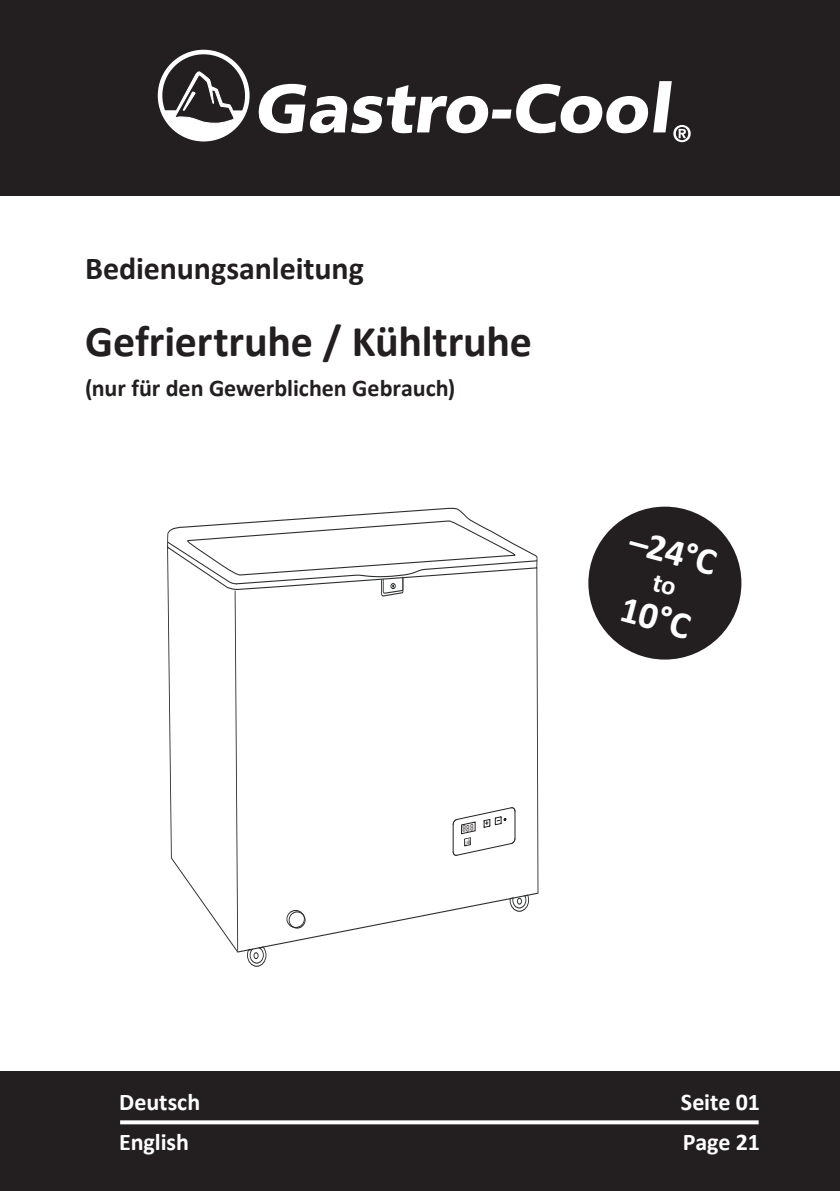
<style>
.page{position:relative;width:840px;height:1191px;background:#fff}
.page>*{position:absolute;margin:0;border:0;box-sizing:border-box;transform-origin:0 0}
.t1{font:700 44px "Calibri";letter-spacing:-.005em;color:#231f20}
.t2{font:700 38px "Calibri";color:#fff}
.t3{font:700 32px "Calibri";letter-spacing:-.005em;color:#231f20}
.t4{font:700 24px "Calibri";color:#231f20}
.t5{font:700 24px "Calibri";color:#fff}
</style>
<div class="page">
<div style="left:588px;top:506px;width:153px;height:153px;background:#231f20;border-radius:50%"></div>
<div style="left:0;top:0;width:839px;height:196px;background:#231f20"></div>
<div style="left:158px;top:50px;width:91px;height:91px;border:5px solid #fff;border-radius:50%"></div>
<svg style="left:164px;top:72px;width:79px;height:70px"></svg>
<svg style="left:258px;top:81px;width:432px;height:61px"></svg>
<div style="left:0;top:1071px;width:839px;height:120px;background:#231f20"></div>
<svg style="left:120px;top:1120px;width:638px;height:4px;background:#ebeaeb"></svg>
<svg style="left:167px;top:507px;width:370px;height:460px"></svg>
<h3 class="t3" style="left:85px;top:246px;width:280px">Bedienungsanleitung</h3>
<h1 class="t1" style="left:85px;top:310px;width:448px">Gefriertruhe / Kühltruhe</h1>
<p class="t4" style="left:85px;top:371px;width:371px">(nur für den Gewerblichen Gebrauch)</p>
<h2 class="t2" style="left:637px;top:514px;width:90px;rotate:15deg">–24°C</h2>
<h2 class="t2" style="left:628px;top:582px;width:72px;rotate:15deg">10°C</h2>
<p class="t5" style="left:119px;top:1084px;width:83px">Deutsch</p>
<p class="t5" style="left:680px;top:1084px;width:80px">Seite 01</p>
<p class="t5" style="left:119px;top:1124px;width:71px">English</p>
<p class="t5" style="left:682px;top:1124px;width:79px">Page 21</p>
</div>
